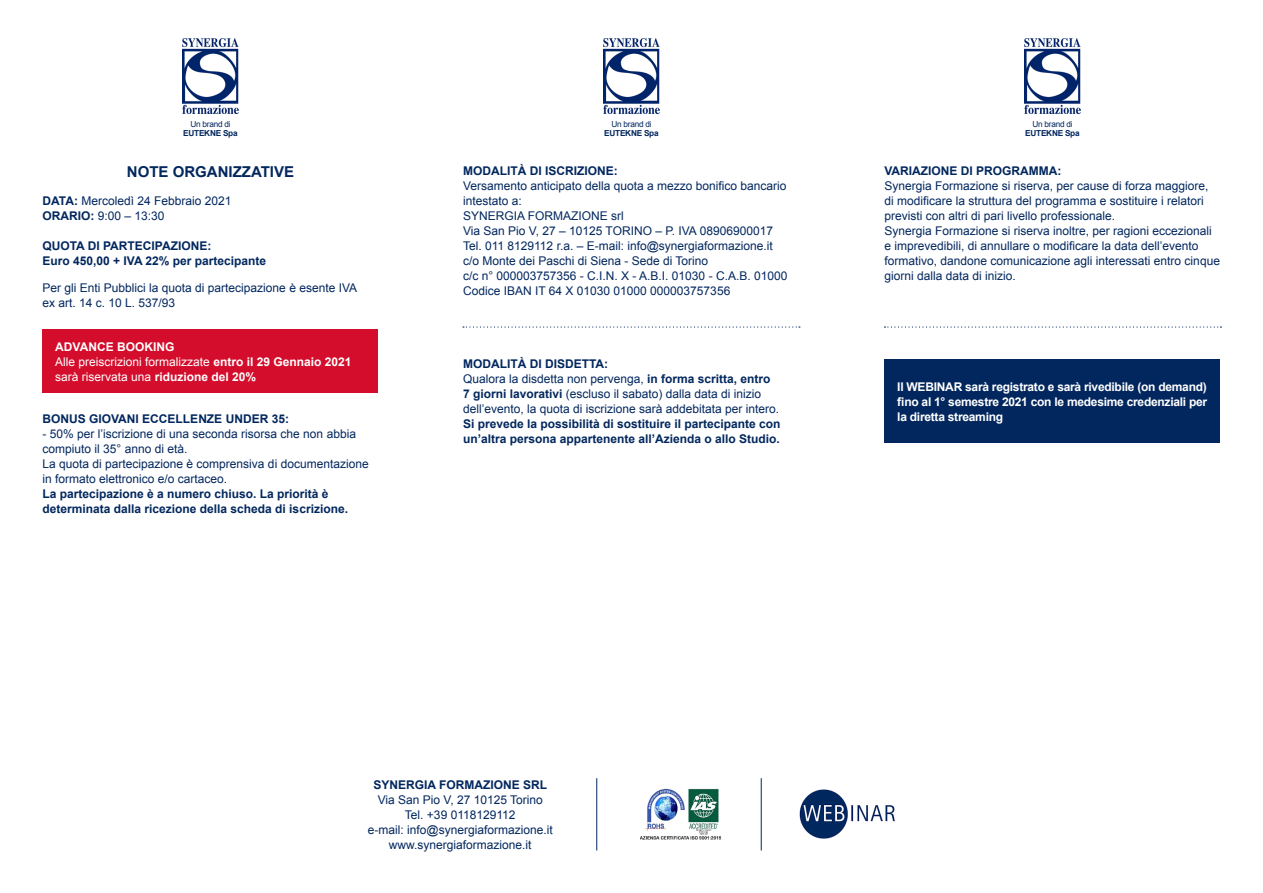
<style>
.page{position:relative;width:1263px;height:893px;background:#fff}
.page>*{position:absolute;margin:0;border:0;box-sizing:border-box;transform-origin:0 0}
.t1{font:700 15px "Arial";color:#02275e}
.t2{font:12px/15px "Arial";color:#02275e}
.t3{font:700 12px/15px "Arial";color:#02275e}
.t4{font:700 12px/15px "Arial";letter-spacing:-.02em;color:#fff;text-align:justify}
.t5{font:12px/15px "Arial";color:#fff}
.t6{font:700 12px "Arial";color:#fff}
.t7{font:700 8.25px "Arial";letter-spacing:-.03em;color:#02275e}
.t8{font:8.25px "Arial";letter-spacing:-.03em;color:#02275e}
.s1{font-weight:700}
</style>
<div class="page">
<hr style="left:596px;top:778px;width:1px;height:72px;background:#02275e">
<img style="left:640px;top:789px;width:81px;height:51px">
<img style="left:799px;top:789px;width:96px;height:50px">
<hr style="left:761px;top:778px;width:1px;height:72px;background:#02275e">
<img style="left:183px;top:38px;width:55px;height:75px">
<img style="left:604px;top:38px;width:55px;height:75px">
<img style="left:1025px;top:38px;width:55px;height:75px">
<div style="left:43px;top:330px;width:335px;height:63px;background:#d30d2b"></div>
<svg style="left:463px;top:326px;width:337px;height:2px"></svg>
<svg style="left:884px;top:326px;width:337px;height:2px"></svg>
<div style="left:884px;top:359px;width:336px;height:84px;background:#02275e"></div>
<p class="t8" style="left:190px;top:118px;width:42px">Un brand di</p>
<p class="t7" style="left:183px;top:128px;width:56px">EUTEKNE Spa</p>
<p class="t1" style="left:127px;top:162px;width:169px">NOTE ORGANIZZATIVE</p>
<p class="t2" style="left:43px;top:194px;width:190px"><span class="s1">DATA:</span> Mercoledì 24 Febbraio 2021</p>
<p class="t2" style="left:43px;top:209px;width:124px"><span class="s1">ORARIO:</span> 9:00 – 13:30</p>
<p class="t3" style="left:43px;top:239px;width:170px">QUOTA DI PARTECIPAZIONE:</p>
<p class="t3" style="left:43px;top:254px;width:225px">Euro 450,00 + IVA 22% per partecipante</p>
<p class="t2" style="left:43px;top:281px;width:316px">Per gli Enti Pubblici la quota di partecipazione è esente IVA</p>
<p class="t2" style="left:43px;top:296px;width:134px">ex art. 14 c. 10 L. 537/93</p>
<p class="t6" style="left:55px;top:339px;width:121px">ADVANCE BOOKING</p>
<p class="t5" style="left:55px;top:354px;width:298px">Alle preiscrizioni formalizzate <span class="s1">entro il 29 Gennaio 2021 </span>sarà riservata una <span class="s1">riduzione del 20%</span></p>
<p class="t3" style="left:43px;top:412px;width:248px">BONUS GIOVANI ECCELLENZE UNDER 35:</p>
<p class="t2" style="left:43px;top:427px;width:315px">- 50% per l’iscrizione di una seconda risorsa che non abbia compiuto il 35° anno di età.</p>
<p class="t2" style="left:43px;top:457px;width:328px">La quota di partecipazione è comprensiva di documentazione in formato elettronico e/o cartaceo.</p>
<p class="t3" style="left:43px;top:487px;width:307px">La partecipazione è a numero chiuso. La priorità è determinata dalla ricezione della scheda di iscrizione.</p>
<p class="t8" style="left:611px;top:118px;width:42px">Un brand di</p>
<p class="t7" style="left:604px;top:128px;width:56px">EUTEKNE Spa</p>
<p class="t3" style="left:463px;top:163px;width:156px">MODALITÀ DI ISCRIZIONE:</p>
<p class="t2" style="left:463px;top:178px;width:325px">Versamento anticipato della quota a mezzo bonifico bancario intestato a:</p>
<p class="t2" style="left:463px;top:208px;width:162px">SYNERGIA FORMAZIONE srl</p>
<p class="t2" style="left:463px;top:223px;width:312px">Via San Pio V, 27 – 10125 TORINO – P. IVA 08906900017</p>
<p class="t2" style="left:463px;top:238px;width:311px">Tel. 011 8129112 r.a. – E-mail: info@synergiaformazione.it</p>
<p class="t2" style="left:463px;top:253px;width:247px">c/o Monte dei Paschi di Siena - Sede di Torino</p>
<p class="t2" style="left:463px;top:268px;width:326px">c/c n° 000003757356 - C.I.N. X - A.B.I. 01030 - C.A.B. 01000</p>
<p class="t2" style="left:463px;top:283px;width:269px">Codice IBAN IT 64 X 01030 01000 000003757356</p>
<p class="t3" style="left:463px;top:357px;width:147px">MODALITÀ DI DISDETTA:</p>
<p class="t2" style="left:463px;top:372px;width:318px">Qualora la disdetta non pervenga, <span class="s1">in forma scritta, entro<br>7 giorni lavorativi</span> (escluso il sabato) dalla data di inizio dell’evento, la quota di iscrizione sarà addebitata per intero.</p>
<p class="t3" style="left:463px;top:417px;width:319px">Si prevede la possibilità di sostituire il partecipante con un’altra persona appartenente all’Azienda o allo Studio.</p>
<p class="t8" style="left:1032px;top:118px;width:42px">Un brand di</p>
<p class="t7" style="left:1025px;top:128px;width:56px">EUTEKNE Spa</p>
<p class="t3" style="left:884px;top:163px;width:179px">VARIAZIONE DI PROGRAMMA:</p>
<p class="t2" style="left:884px;top:178px;width:326px">Synergia Formazione si riserva, per cause di forza maggiore, di modificare la struttura del programma e sostituire i relatori previsti con altri di pari livello professionale.</p>
<p class="t2" style="left:884px;top:223px;width:337px">Synergia Formazione si riserva inoltre, per ragioni eccezionali e imprevedibili, di annullare o modificare la data dell’evento formativo, dandone comunicazione agli interessati entro cinque giorni dalla data di inizio.</p>
<p class="t4" style="left:897px;top:379px;width:312px">Il WEBINAR sarà registrato e sarà rivedibile (on demand) fino al 1° semestre 2021 con le medesime credenziali per la diretta streaming</p>
<p class="t3" style="left:374px;top:778px;width:175px">SYNERGIA FORMAZIONE SRL</p>
<p class="t2" style="left:368px;top:793px;width:186px;text-align:center">Via San Pio V, 27 10125 Torino<br>Tel. +39 0118129112<br>e-mail: info@synergiaformazione.it www.synergiaformazione.it</p>
</div>
